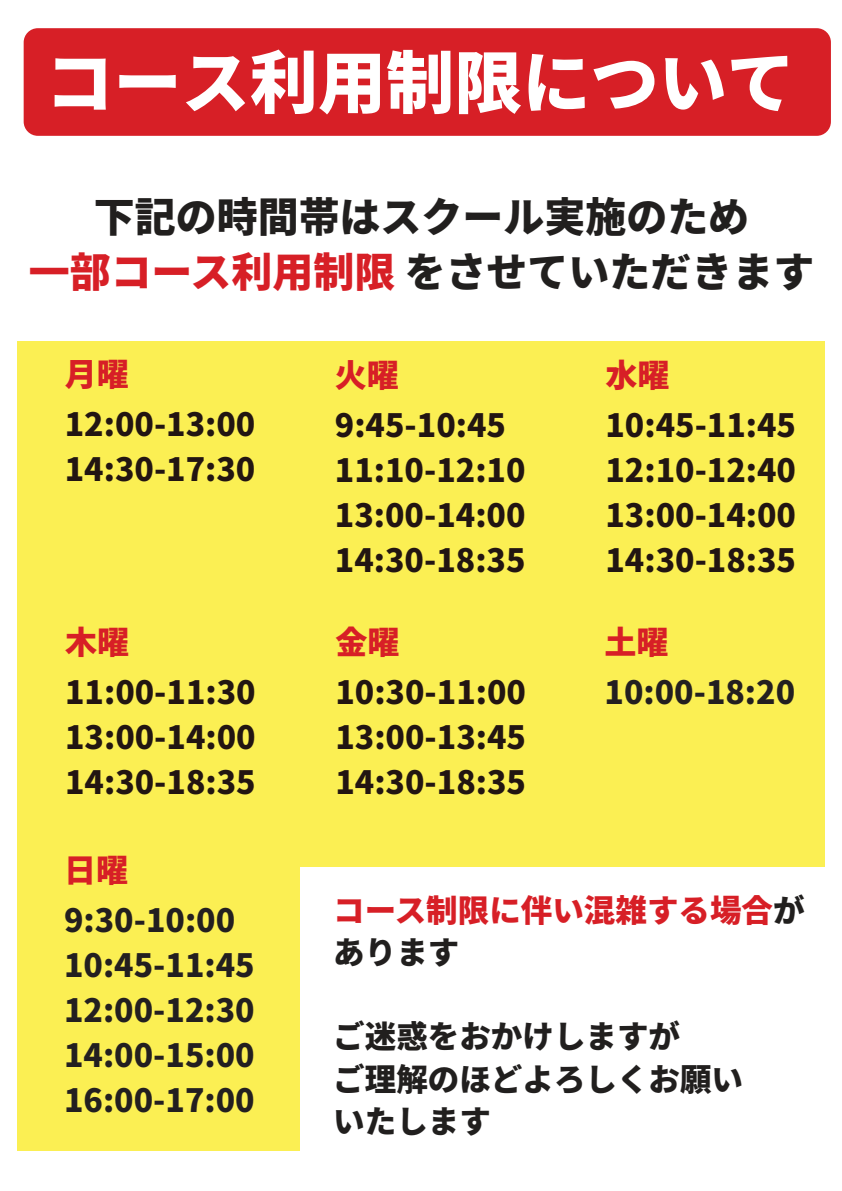
<style>
.page{position:relative;width:842px;height:1191px;background:#fff}
.page>*{position:absolute;margin:0;border:0;box-sizing:border-box;transform-origin:0 0}
.t1{font:800 68.2px "Source Han Sans JP";color:#fff}
.t2{font:800 41px/55.4px "Source Han Sans JP";color:#211f1e;text-align:center}
.t3{font:800 32px/45px "Source Han Sans JP";color:#221512;text-align:justify}
.t4{font:800 32px/45px "Source Han Sans JP";color:#231f20}
.t5{font:800 32px "Source Han Sans JP";color:#d71f26}
.t6{font:800 31.5px/42px "Source Han Sans JP";color:#211f1e}
.t7{font:800 31.5px/42px "Source Han Sans JP";color:#d71f26}
.s1{color:#d71f26}
.s2{color:#211f1e}
</style>
<div class="page">
<div style="left:24px;top:28px;width:807px;height:108px;background:#d71f26;border-radius:14px"></div>
<div style="left:17px;top:341px;width:808px;height:525px;background:#fbef53"></div>
<div style="left:17px;top:651px;width:283px;height:499px;background:#fbef53"></div>
<h1 class="t1" style="left:45px;top:48px;width:751px">コース利用制限について</h1>
<p class="t2" style="left:29px;top:188px;width:787px">下記の時間帯はスクール実施のため<br><span class="s1">一部コース利用制限</span> をさせていただきます</p>
<p class="t5" style="left:65px;top:358px;width:65px">月曜</p>
<p class="t3" style="left:65px;top:401px;width:192px">12:00-13:00<br>14:30-17:30</p>
<p class="t5" style="left:65px;top:625px;width:65px">木曜</p>
<p class="t3" style="left:65px;top:669px;width:192px">11:00-11:30<br>13:00-14:00<br>14:30-18:35</p>
<p class="t5" style="left:64px;top:853px;width:66px">日曜</p>
<p class="t4" style="left:64px;top:897px;width:192px">9:30-10:00<br>10:45-11:45<br>12:00-12:30<br>14:00-15:00<br>16:00-17:00</p>
<p class="t5" style="left:335px;top:358px;width:65px">火曜</p>
<p class="t3" style="left:335px;top:402px;width:192px;text-align:left">9:45-10:45<br>11:10-12:10<br>13:00-14:00<br>14:30-18:35</p>
<p class="t5" style="left:335px;top:625px;width:65px">金曜</p>
<p class="t3" style="left:335px;top:669px;width:192px">10:30-11:00<br>13:00-13:45<br>14:30-18:35</p>
<p class="t5" style="left:605px;top:359px;width:65px">水曜</p>
<p class="t3" style="left:605px;top:402px;width:192px">10:45-11:45<br>12:10-12:40<br>13:00-14:00<br>14:30-18:35</p>
<p class="t5" style="left:604px;top:625px;width:65px">土曜</p>
<p class="t4" style="left:604px;top:669px;width:192px">10:00-18:20</p>
<p class="t7" style="left:333px;top:889px;width:473px">コース制限に伴い混雑する場合<span class="s2">があります</span></p>
<p class="t6" style="left:333px;top:1015px;width:411px">ご迷惑をおかけしますが<br>ご理解のほどよろしくお願いいたします</p>
</div>
